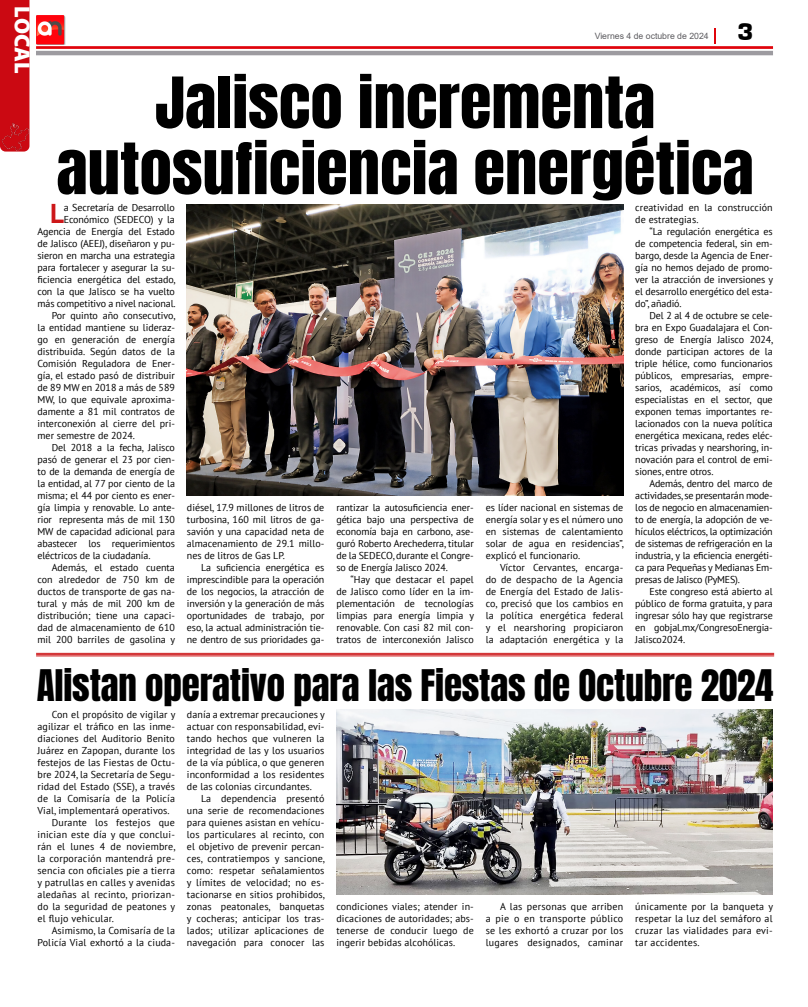
<style>
.page{position:relative;width:808px;height:1007px;background:#fff}
.page>*{position:absolute;margin:0;border:0;box-sizing:border-box;transform-origin:0 0}
.t1{font:60px/66px "Anton";color:#000;text-align:center;scale:1.08 1}
.t2{font:37px "Anton";letter-spacing:-.005em;color:#000}
.t3{font:700 27.1px "PT Sans";color:#cd1719}
.t4{font:900 25px "Eurostile";color:#000}
.t5{font:900 22px "Myriad Pro";letter-spacing:-.005em;color:#fff}
.t6{font:10px/12px "PT Sans";color:#000;text-align:justify}
.t7{font:10px "PT Sans";letter-spacing:.02em;color:#000}
.t8{font:8.7px "Arial";color:#5c5b5f}
</style>
<div class="page">
<svg style="left:36px;top:28px;width:737px;height:27px"></svg>
<img style="left:36px;top:16px;width:30px;height:29px">
<img style="left:187px;top:204px;width:436px;height:291px">
<img style="left:336px;top:709px;width:437px;height:184px">
<hr style="left:36px;top:653px;width:738px;height:1px;background:#cd1719">
<hr style="left:36px;top:654px;width:738px;height:1px;background:#cd1719">
<hr style="left:36px;top:655px;width:738px;height:1px;background:#cd1719">
<div style="left:0;top:0;width:29px;height:120px;background:#cb0912"></div>
<img style="left:0;top:120px;width:30px;height:32px">
<h3 class="t5" style="left:37px;top:6px;width:68px;rotate:90deg">LOCAL</h3>
<p class="t8" style="left:595px;top:30px;width:115px">Viernes 4 de octubre de 2024</p>
<h3 class="t4" style="left:737px;top:18px;width:17px">3</h3>
<h1 class="t1" style="left:56px;top:74px;width:647px">Jalisco incrementa autosuficiencia energética</h1>
<h3 class="t3" style="left:50px;top:196px;width:15px">L</h3>
<p class="t6" style="left:64px;top:201px;width:113px">a Secretaría de Desarrollo</p>
<p class="t6" style="left:64px;top:213px;width:113px">Económico (SEDECO) y la</p>
<p class="t6" style="left:38px;top:225px;width:139px">Agencia de Energía del Estado</p>
<p class="t6" style="left:38px;top:237px;width:139px">de Jalisco (AEEJ), diseñaron y pu-</p>
<p class="t6" style="left:38px;top:249px;width:139px">sieron en marcha una estrategia</p>
<p class="t6" style="left:38px;top:261px;width:139px">para fortalecer y asegurar la su-</p>
<p class="t6" style="left:38px;top:273px;width:140px">ficiencia energética del estado,</p>
<p class="t6" style="left:38px;top:285px;width:139px">con la que Jalisco se ha vuelto</p>
<p class="t6" style="left:38px;top:297px;width:140px">más competitivo a nivel nacional.</p>
<p class="t6" style="left:52px;top:309px;width:126px">Por quinto año consecutivo,</p>
<p class="t6" style="left:38px;top:321px;width:139px">la entidad mantiene su lideraz-</p>
<p class="t6" style="left:38px;top:333px;width:139px">go en generación de energía</p>
<p class="t6" style="left:38px;top:345px;width:139px">distribuida. Según datos de la</p>
<p class="t6" style="left:38px;top:357px;width:139px">Comisión Reguladora de Ener-</p>
<p class="t6" style="left:38px;top:369px;width:139px">gía, el estado pasó de distribuir</p>
<p class="t6" style="left:38px;top:381px;width:139px">de 89 MW en 2018 a más de 589</p>
<p class="t6" style="left:38px;top:393px;width:139px">MW, lo que equivale aproxima-</p>
<p class="t6" style="left:38px;top:405px;width:139px">damente a 81 mil contratos de</p>
<p class="t6" style="left:38px;top:417px;width:139px">interconexión al cierre del pri-</p>
<p class="t6" style="left:38px;top:429px;width:99px">mer semestre de 2024.</p>
<p class="t6" style="left:52px;top:441px;width:125px">Del 2018 a la fecha, Jalisco</p>
<p class="t6" style="left:38px;top:453px;width:139px">pasó de generar el 23 por cien-</p>
<p class="t6" style="left:38px;top:465px;width:139px">to de la demanda de energía de</p>
<p class="t6" style="left:38px;top:477px;width:139px">la entidad, al 77 por ciento de la</p>
<p class="t6" style="left:38px;top:489px;width:139px">misma; el 44 por ciento es ener-</p>
<p class="t6" style="left:38px;top:501px;width:139px">gía limpia y renovable. Lo ante-</p>
<p class="t6" style="left:38px;top:513px;width:139px">rior representa más de mil 130</p>
<p class="t6" style="left:38px;top:525px;width:139px">MW de capacidad adicional para</p>
<p class="t6" style="left:38px;top:537px;width:139px">abastecer los requerimientos</p>
<p class="t6" style="left:38px;top:549px;width:114px">eléctricos de la ciudadanía.</p>
<p class="t6" style="left:52px;top:561px;width:125px">Además, el estado cuenta</p>
<p class="t6" style="left:38px;top:573px;width:139px">con alrededor de 750 km de</p>
<p class="t6" style="left:38px;top:585px;width:139px">ductos de transporte de gas na-</p>
<p class="t6" style="left:38px;top:597px;width:139px">tural y más de mil 200 km de</p>
<p class="t6" style="left:38px;top:609px;width:139px">distribución; tiene una capaci-</p>
<p class="t6" style="left:38px;top:621px;width:139px">dad de almacenamiento de 610</p>
<p class="t6" style="left:38px;top:633px;width:139px">mil 200 barriles de gasolina y</p>
<p class="t6" style="left:187px;top:501px;width:139px">diésel, 17.9 millones de litros de turbosina, 160 mil litros de ga&shy;savión y una capacidad neta de almacenamiento de 29.1 millo&shy;nes de litros de Gas LP.</p>
<p class="t6" style="left:187px;top:561px;width:139px;text-indent:14px">La suficiencia energética es imprescindible para la operación de los negocios, la atracción de inversión y la generación de más oportunidades de trabajo, por eso, la actual administración tie&shy;ne dentro de sus prioridades ga-</p>
<p class="t6" style="left:336px;top:501px;width:139px">rantizar la autosuficiencia ener&shy;gética bajo una perspectiva de economía baja en carbono, ase&shy;guró Roberto Arechederra, titular de la SEDECO, durante el Congre&shy;so de Energía Jalisco 2024.</p>
<p class="t6" style="left:336px;top:573px;width:139px;text-indent:14px">“Hay que destacar el papel de Jalisco como líder en la im&shy;plementación de tecnologías limpias para energía limpia y renovable. Con casi 82 mil con&shy;tratos de interconexión Jalisco</p>
<p class="t6" style="left:486px;top:501px;width:140px">es líder nacional en sistemas de energía solar y es el número uno en sistemas de calentamiento solar de agua en residencias”, explicó el funcionario.</p>
<p class="t6" style="left:486px;top:561px;width:139px;text-indent:14px">Víctor Cervantes, encarga&shy;do de despacho de la Agencia de Energía del Estado de Jalis&shy;co, precisó que los cambios en la política energética federal y el nearshoring propiciaron la adaptación energética y la</p>
<p class="t6" style="left:635px;top:201px;width:139px">creatividad en la construcción de estrategias.</p>
<p class="t6" style="left:635px;top:225px;width:139px;text-indent:14px">“La regulación energética es de competencia federal, sin em&shy;bargo, desde la Agencia de Ener&shy;gía no hemos dejado de promo&shy;ver la atracción de inversiones y el desarrollo energético del esta&shy;do”, añadió.</p>
<p class="t6" style="left:635px;top:309px;width:140px;text-indent:14px">Del 2 al 4 de octubre se cele&shy;bra en Expo Guadalajara el Con&shy;greso de Energía Jalisco 2024, donde participan actores de la triple hélice, como funcionarios públicos, empresarias, empre&shy;sarios, académicos, así como especialistas en el sector, que exponen temas importantes re&shy;lacionados con la nueva política energética mexicana, redes eléc&shy;tricas privadas y nearshoring, in&shy;novación para el control de emi&shy;siones, entre otros.</p>
<p class="t6" style="left:635px;top:477px;width:139px;text-indent:14px">Además, dentro del marco de actividades, se presentarán mode&shy;los de negocio en almacenamien&shy;to de energía, la adopción de ve&shy;hículos eléctricos, la optimización de sistemas de refrigeración en la industria, y la eficiencia energéti&shy;ca para Pequeñas y Medianas Em&shy;presas de Jalisco (PyMES).</p>
<p class="t6" style="left:635px;top:585px;width:139px;text-indent:14px">Este congreso está abierto al público de forma gratuita, y para ingresar sólo hay que registrarse en gobjal.mx/CongresoEnergia-Jalisco2024.</p>
<h2 class="t2" style="left:37px;top:666px;width:738px">Alistan operativo para las Fiestas de Octubre 2024</h2>
<p class="t6" style="left:52px;top:708px;width:125px">Con el propósito de vigilar y</p>
<p class="t6" style="left:38px;top:720px;width:139px">agilizar el tráfico en las inme-</p>
<p class="t6" style="left:38px;top:732px;width:139px">diaciones del Auditorio Benito</p>
<p class="t6" style="left:38px;top:744px;width:139px">Juárez en Zapopan, durante los</p>
<p class="t6" style="left:38px;top:756px;width:139px">festejos de las Fiestas de Octu-</p>
<p class="t6" style="left:38px;top:768px;width:139px">bre 2024, la Secretaría de Segu-</p>
<p class="t6" style="left:38px;top:780px;width:139px">ridad del Estado (SSE), a través</p>
<p class="t6" style="left:38px;top:792px;width:139px">de la Comisaría de la Policía</p>
<p class="t6" style="left:38px;top:804px;width:134px">Vial, implementará operativos.</p>
<p class="t7" style="left:52px;top:816px;width:125px">Durante los festejos que</p>
<p class="t7" style="left:38px;top:828px;width:139px">inician este día y que conclui-</p>
<p class="t7" style="left:38px;top:840px;width:140px">rán el lunes 4 de noviembre,</p>
<p class="t7" style="left:38px;top:852px;width:139px">la corporación mantendrá pre-</p>
<p class="t7" style="left:38px;top:864px;width:139px">sencia con oficiales pie a tierra</p>
<p class="t7" style="left:38px;top:876px;width:139px">y patrullas en calles y avenidas</p>
<p class="t7" style="left:38px;top:888px;width:139px">aledañas al recinto, priorizan-</p>
<p class="t7" style="left:38px;top:900px;width:139px">do la seguridad de peatones y</p>
<p class="t7" style="left:38px;top:912px;width:78px">el flujo vehicular.</p>
<p class="t6" style="left:52px;top:924px;width:125px">Asimismo, la Comisaría de la</p>
<p class="t6" style="left:38px;top:936px;width:139px">Policía Vial exhortó a la ciuda-</p>
<p class="t6" style="left:187px;top:708px;width:139px">danía a extremar precauciones y actuar con responsabilidad, evi&shy;tando hechos que vulneren la integridad de las y los usuarios de la vía pública, o que generen inconformidad a los residentes de las colonias circundantes.</p>
<p class="t6" style="left:187px;top:792px;width:140px;text-indent:14px">La dependencia presentó una serie de recomendaciones para quienes asistan en vehícu&shy;los particulares al recinto, con el objetivo de prevenir percan&shy;ces, contratiempos y sancione, como: respetar señalamientos y límites de velocidad; no es&shy;tacionarse en sitios prohibidos, zonas peatonales, banquetas y cocheras; anticipar los tras&shy;lados; utilizar aplicaciones de navegación para conocer las</p>
<p class="t6" style="left:336px;top:900px;width:139px">condiciones viales; atender in&shy;dicaciones de autoridades; abs&shy;tenerse de conducir luego de ingerir bebidas alcohólicas.</p>
<p class="t6" style="left:486px;top:900px;width:139px;text-indent:14px">A las personas que arriben a pie o en transporte público se les exhortó a cruzar por los lugares designados, caminar</p>
<p class="t6" style="left:635px;top:900px;width:139px">únicamente por la banqueta y respetar la luz del semáforo al cruzar las vialidades para evi&shy;tar accidentes.</p>
</div>
